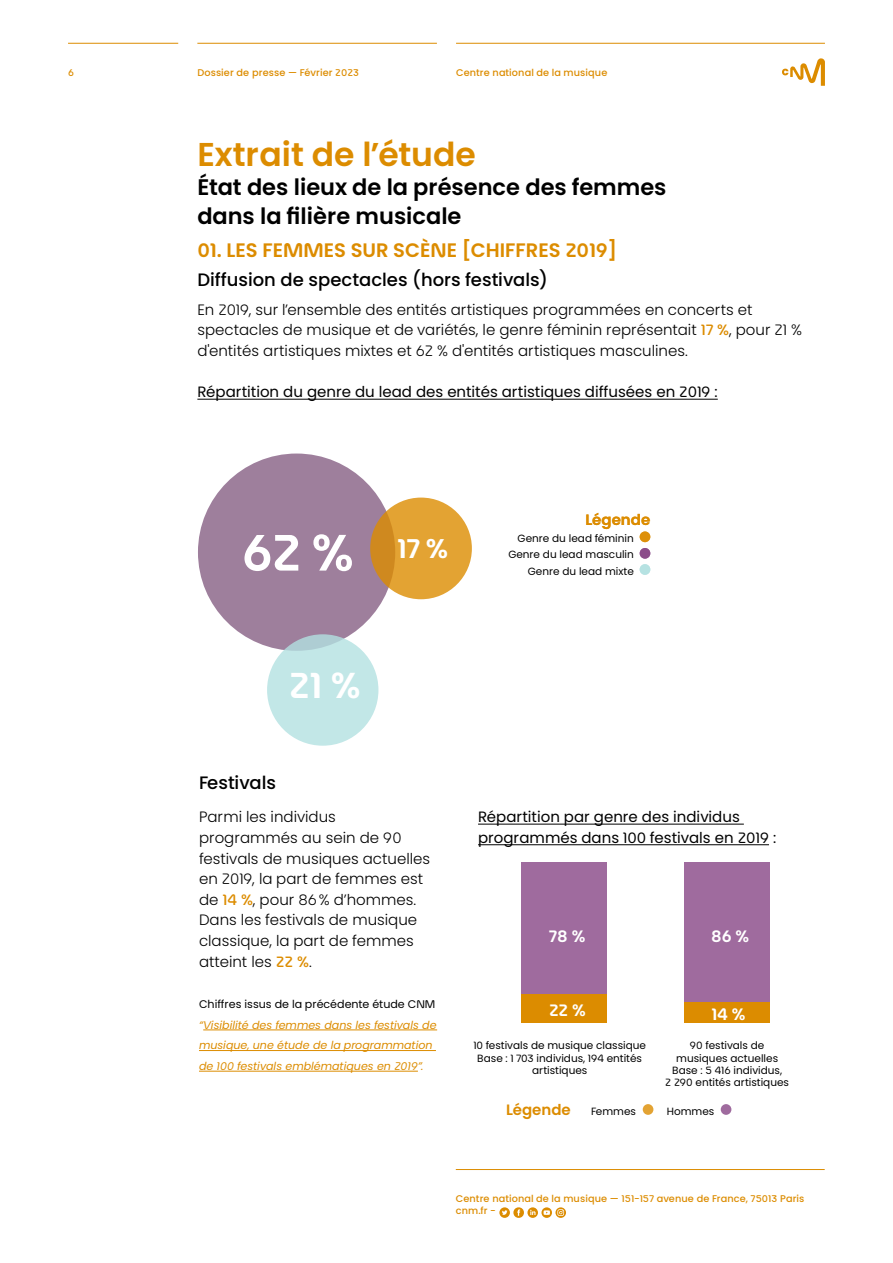
<style>
.page{position:relative;width:893px;height:1263px;background:#fff}
.page>*{position:absolute;margin:0;border:0;box-sizing:border-box;transform-origin:0 0}
.t1{font:600 51px "CNM";color:#fff}
.t2{font:600 36px "CNM";color:#fff}
.t3{font:600 33px "CNM";color:#dc8c00}
.t4{font:600 27px "CNM";color:#fff}
.t5{font:600 22.5px/28.8px "CNM";color:#000}
.t6{font:600 19.5px "CNM";color:#dc8c00}
.t7{font:500 18px "CNM";color:#000}
.t8{font:600 16.5px "CNM";color:#fff}
.t9{font:300 15px/20.7px "CNM";color:#000}
.t10{font:15px/20.7px "CNM";color:#000}
.t11{font:600 15px "CNM";color:#dc8c00}
.t12{font:italic 11.1px/20.5px "CNM";color:#dc8c00}
.t13{font:11.1px "CNM";color:#000}
.t14{font:10.5px/12.5px "CNM";color:#000;text-align:center}
.t15{font:500 9.75px/12.3px "CNM";letter-spacing:.01em;color:#dc8c00}
.s1{font-weight:500;color:#dc8c00}
</style>
<div class="page">
<hr style="left:197px;top:399px;width:521px;height:1px;background:#000">
<svg style="left:198px;top:453px;width:197px;height:197px"></svg>
<svg style="left:267px;top:634px;width:111px;height:112px;background:#c1e5e5"></svg>
<div style="left:370px;top:498px;width:102px;height:101px;background:linear-gradient(to right,#d49024,#e9ac3b);border-radius:50%"></div>
<div style="left:640px;top:548px;width:10px;height:11px;background:#8b4d8a;border-radius:50%"></div>
<div style="left:640px;top:531px;width:10px;height:11px;background:#dd900a;border-radius:50%"></div>
<div style="left:640px;top:564px;width:10px;height:11px;background:#b3e1e1;border-radius:50%"></div>
<hr style="left:478px;top:824px;width:266px;height:1px;background:#000">
<hr style="left:478px;top:844px;width:291px;height:1px;background:#000">
<div style="left:521px;top:862px;width:86px;height:132px;background:#9f6b9e"></div>
<div style="left:684px;top:862px;width:86px;height:140px;background:#9f6b9e"></div>
<div style="left:521px;top:994px;width:86px;height:28px;background:#dc8c00"></div>
<div style="left:684px;top:1002px;width:86px;height:20px;background:#dc8c00"></div>
<div style="left:721px;top:1104px;width:10px;height:11px;background:#9f6b9e;border-radius:50%"></div>
<div style="left:643px;top:1104px;width:10px;height:11px;background:#e3a333;border-radius:50%"></div>
<hr style="left:203px;top:1030px;width:234px;height:1px;background:#dc8c00">
<hr style="left:199px;top:1050px;width:237px;height:1px;background:#dc8c00">
<hr style="left:199px;top:1071px;width:219px;height:1px;background:#dc8c00">
<hr style="left:68px;top:43px;width:110px;height:1px;background:#dc8c00">
<hr style="left:456px;top:43px;width:369px;height:1px;background:#dc8c00">
<svg style="left:782px;top:58px;width:43px;height:28px"></svg>
<hr style="left:197px;top:43px;width:240px;height:1px;background:#dc8c00">
<svg style="left:499px;top:1207px;width:67px;height:11px"></svg>
<hr style="left:456px;top:1169px;width:369px;height:1px;background:#dc8c00">
<p class="t15" style="left:68px;top:66px;width:7px">6</p>
<p class="t15" style="left:197px;top:67px;width:163px">Dossier de presse — Février 2023</p>
<p class="t15" style="left:456px;top:67px;width:153px">Centre national de la musique</p>
<h3 class="t3" style="left:197px;top:135px;width:280px">Extrait de l’étude</h3>
<h3 class="t5" style="left:197px;top:173px;width:471px">État des lieux de la présence des femmes dans la filière musicale</h3>
<h3 class="t6" style="left:197px;top:238px;width:421px">01. LES FEMMES SUR SCÈNE [CHIFFRES 2019]</h3>
<p class="t7" style="left:197px;top:269px;width:352px">Diffusion de spectacles (hors festivals)</p>
<p class="t9" style="left:197px;top:299px;width:606px">En 2019, sur l’ensemble des entités artistiques programmées en concerts et spectacles de musique et de variétés, le genre féminin représentait <span class="s1">17 %</span>, pour 21 % d'entités artistiques mixtes et 62 % d'entités artistiques masculines.</p>
<p class="t10" style="left:197px;top:382px;width:522px">Répartition du genre du lead des entités artistiques diffusées en 2019 :</p>
<h1 class="t1" style="left:242px;top:522px;width:113px">62 %</h1>
<h3 class="t4" style="left:397px;top:532px;width:53px">17 %</h3>
<p class="t11" style="left:586px;top:511px;width:66px">Légende</p>
<p class="t14" style="left:508px;top:530px;width:127px;line-height:16.5px;text-align:right">Genre du lead féminin<br>Genre du lead masculin<br>Genre du lead mixte</p>
<h2 class="t2" style="left:289px;top:664px;width:73px">21 %</h2>
<p class="t7" style="left:199px;top:772px;width:79px">Festivals</p>
<p class="t9" style="left:199px;top:807px;width:233px">Parmi les individus programmés au sein de 90 festivals de musiques actuelles en 2019, la part de femmes est de <span class="s1">14 %</span>, pour 86 % d’hommes.<br>Dans les festivals de musique classique, la part de femmes atteint les <span class="s1">22 %</span>.</p>
<p class="t13" style="left:199px;top:997px;width:238px">Chiffres issus de la précédente étude CNM</p>
<p class="t12" style="left:199px;top:1015px;width:239px">“Visibilité des femmes dans les festivals de musique, une étude de la programmation de 100 festivals emblématiques en 2019”.</p>
<p class="t10" style="left:478px;top:807px;width:300px">Répartition par genre des individus programmés dans 100 festivals en 2019 :</p>
<p class="t8" style="left:549px;top:926px;width:38px">78 %</p>
<p class="t8" style="left:711px;top:926px;width:40px">86 %</p>
<p class="t8" style="left:549px;top:1000px;width:38px">22 %</p>
<p class="t14" style="left:473px;top:1039px;width:174px">10 festivals de musique classique<br>Base : 1 703 individus, 194 entités artistiques</p>
<p class="t11" style="left:506px;top:1101px;width:66px">Légende</p>
<p class="t14" style="left:591px;top:1105px;width:46px">Femmes</p>
<p class="t14" style="left:667px;top:1105px;width:49px">Hommes</p>
<p class="t8" style="left:711px;top:1004px;width:36px">14 %</p>
<p class="t14" style="left:665px;top:1039px;width:125px">90 festivals de musiques actuelles<br>Base : 5 416 individus,<br>2 290 entités artistiques</p>
<p class="t15" style="left:456px;top:1193px;width:350px">Centre national de la musique — 151-157 avenue de France, 75013 Paris cnm.fr -</p>
</div>
